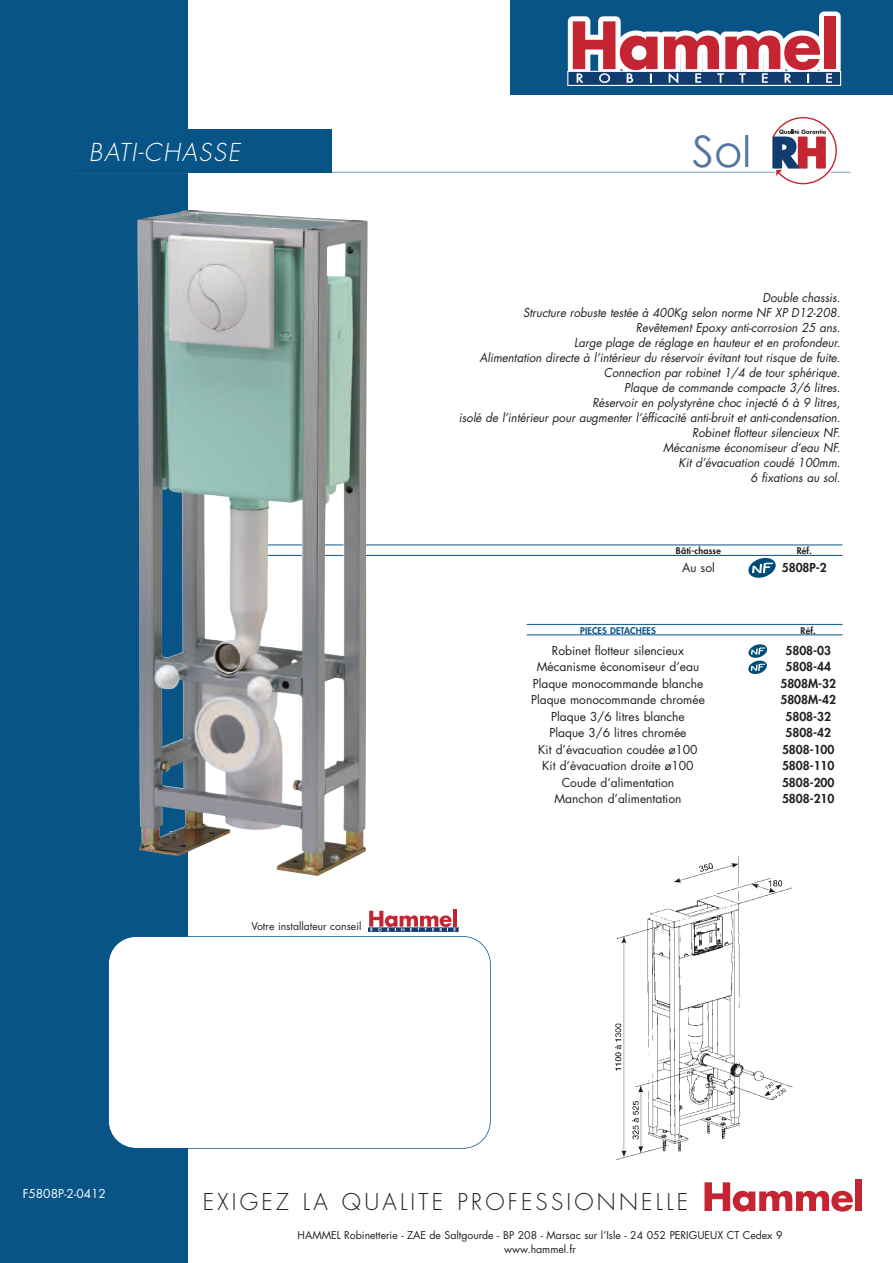
<style>
.page{position:relative;width:893px;height:1263px;background:#fff}
.page>*{position:absolute;margin:0;border:0;box-sizing:border-box;transform-origin:0 0}
.t1{font:43.5px "Century Gothic";color:#5575a0}
.t2{font:italic 300 24px "Futura";letter-spacing:.06em;color:#fff}
.t3{font:300 22.5px "Futura";letter-spacing:.14em;color:#231f20}
.t4{font:italic 12px/15px "Futura";color:#231f20;text-align:right;scale:.96 1}
.t5{font:12px "Futura";color:#231f20}
.t6{font:800 12px "Futura";color:#231f20}
.t7{font:12px "Futura";color:#fff}
.t8{font:10.5px/13.8px "Futura";color:#231f20;text-align:center}
.t9{font:800 9px "Futura";letter-spacing:.015em;color:#231f20}
.t10{font:800 9px "Futura";letter-spacing:.015em;color:#095487}
</style>
<div class="page">
<hr style="left:258px;top:545px;width:585px;height:1px;background:#095487">
<hr style="left:258px;top:555px;width:585px;height:1px;background:#095487">
<div style="left:0;top:0;width:187px;height:1263px;background:#095487"></div>
<hr style="left:75px;top:172px;width:775px;height:1px;background:#aab8d0">
<div style="left:0;top:129px;width:332px;height:43px;background:#095487"></div>
<div style="left:855px;top:1179px;width:7px;height:32px;background:#c52532"></div>
<svg style="left:704px;top:1182px;width:149px;height:30px"></svg>
<svg style="left:368px;top:909px;width:91px;height:23px"></svg>
<div style="left:109px;top:937px;width:381px;height:211px;background:#fff;border-radius:27px"></div>
<div style="left:108px;top:936px;width:383px;height:213px;border:2px solid #095487;border-radius:28px"></div>
<svg style="left:771px;top:117px;width:67px;height:68px"></svg>
<img style="left:137px;top:210px;width:231px;height:666px">
<img style="left:615px;top:857px;width:178px;height:303px">
<hr style="left:527px;top:624px;width:316px;height:1px;background:#095487">
<hr style="left:527px;top:635px;width:316px;height:1px;background:#095487">
<svg style="left:748px;top:644px;width:19px;height:30px"></svg>
<div style="left:510px;top:0;width:383px;height:94px;background:#095487"></div>
<div style="left:819px;top:12px;width:22px;height:62px;background:#fff;border-radius:5px"></div>
<svg style="left:567px;top:16px;width:274px;height:70px"></svg>
<svg style="left:748px;top:558px;width:28px;height:20px"></svg>
<h2 class="t2" style="left:89px;top:141px;width:152px">BATI-CHASSE</h2>
<h1 class="t1" style="left:692px;top:123px;width:60px">Sol</h1>
<p class="t4" style="left:459px;top:291px;width:399px">Double chassis.<br>Structure robuste testée à 400Kg selon norme NF XP D12-208.<br>Revêtement Epoxy anti-corrosion 25 ans.<br>Large plage de réglage en hauteur et en profondeur.<br>Alimentation directe à l’intérieur du réservoir évitant tout risque de fuite.<br>Connection par robinet 1/4 de tour sphérique.<br>Plaque de commande compacte 3/6 litres.<br>Réservoir en polystyrène choc injecté 6 à 9 litres,<br>isolé de l’intérieur pour augmenter l’éfficacité anti-bruit et anti-condensation.<br>Robinet flotteur silencieux NF.<br>Mécanisme économiseur d’eau NF.<br>Kit d’évacuation coudé 100mm.<br>6 fixations au sol.</p>
<p class="t9" style="left:676px;top:547px;width:46px">Bâti-chasse</p>
<p class="t9" style="left:797px;top:547px;width:17px">Réf.</p>
<p class="t5" style="left:682px;top:562px;width:34px">Au sol</p>
<p class="t6" style="left:782px;top:562px;width:46px">5808P-2</p>
<p class="t8" style="left:251px;top:920px;width:112px">Votre installateur conseil</p>
<p class="t10" style="left:580px;top:626px;width:77px">PIECES DETACHEES</p>
<p class="t9" style="left:801px;top:626px;width:17px">Réf.</p>
<p class="t5" style="left:552px;top:645px;width:134px">Robinet flotteur silencieux</p>
<p class="t6" style="left:785px;top:644px;width:47px">5808-03</p>
<p class="t5" style="left:537px;top:661px;width:164px">Mécanisme économiseur d’eau</p>
<p class="t6" style="left:785px;top:661px;width:47px">5808-44</p>
<p class="t5" style="left:533px;top:678px;width:172px">Plaque monocommande blanche</p>
<p class="t6" style="left:780px;top:677px;width:57px">5808M-32</p>
<p class="t5" style="left:531px;top:694px;width:175px">Plaque monocommande chromée</p>
<p class="t6" style="left:780px;top:694px;width:57px">5808M-42</p>
<p class="t5" style="left:551px;top:711px;width:135px">Plaque 3/6 litres blanche</p>
<p class="t6" style="left:785px;top:710px;width:47px">5808-32</p>
<p class="t5" style="left:549px;top:727px;width:139px">Plaque 3/6 litres chromée</p>
<p class="t6" style="left:785px;top:727px;width:47px">5808-42</p>
<p class="t5" style="left:538px;top:744px;width:161px">Kit d’évacuation coudée ø100</p>
<p class="t6" style="left:782px;top:743px;width:54px">5808-100</p>
<p class="t5" style="left:542px;top:760px;width:153px">Kit d’évacuation droite ø100</p>
<p class="t6" style="left:782px;top:760px;width:54px">5808-110</p>
<p class="t5" style="left:562px;top:777px;width:114px">Coude d’alimentation</p>
<p class="t6" style="left:782px;top:776px;width:54px">5808-200</p>
<p class="t5" style="left:554px;top:793px;width:129px">Manchon d’alimentation</p>
<p class="t6" style="left:782px;top:793px;width:54px">5808-210</p>
<p class="t7" style="left:23px;top:1188px;width:85px">F5808P-2-0412</p>
<h3 class="t3" style="left:203px;top:1191px;width:487px">EXIGEZ LA QUALITE PROFESSIONNELLE</h3>
<p class="t8" style="left:297px;top:1229px;width:487px">HAMMEL Robinetterie - ZAE de Saltgourde - BP 208 - Marsac sur l’Isle - 24 052 PERIGUEUX CT Cedex 9 www.hammel.fr</p>
</div>
